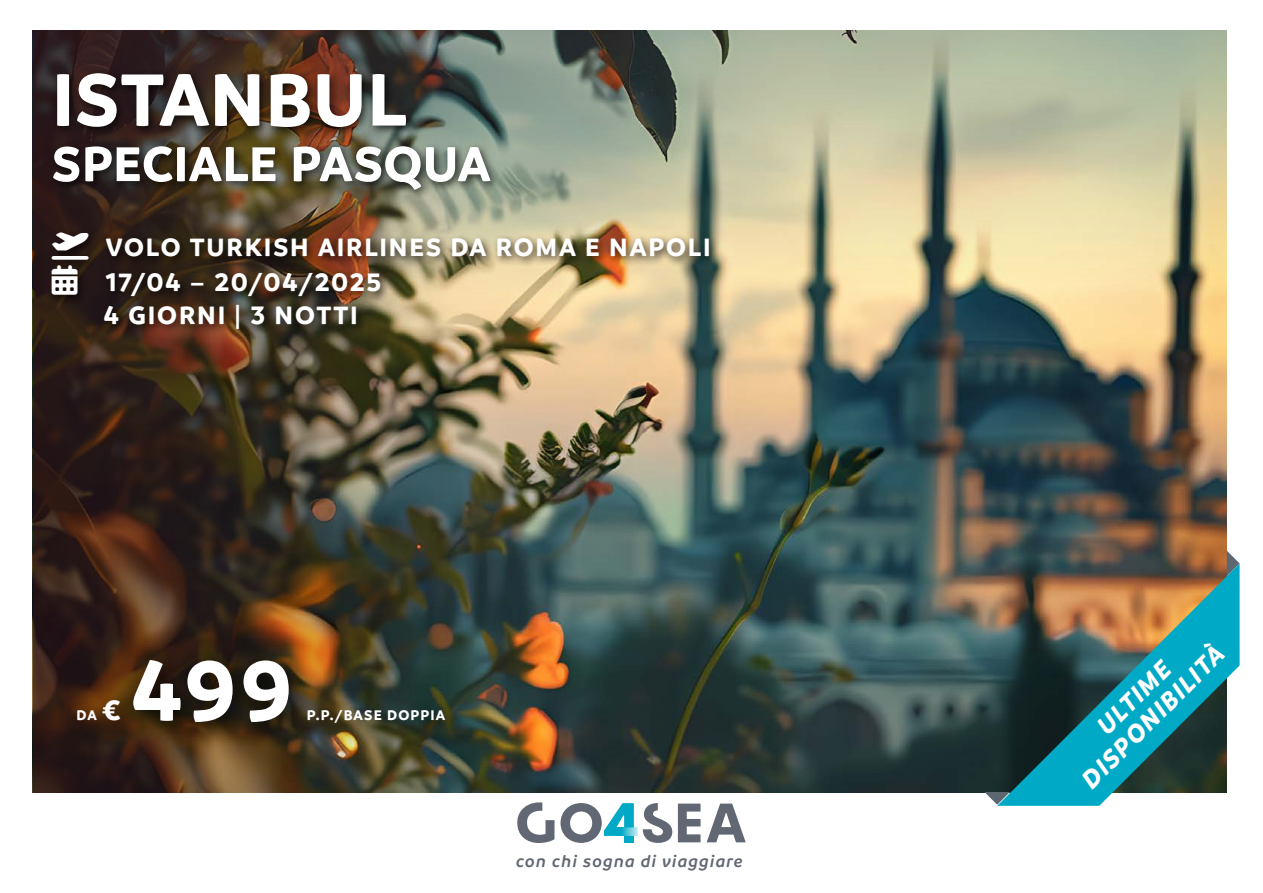
<style>
.page{position:relative;width:1263px;height:893px;background:#fff}
.page>*{position:absolute;margin:0;border:0;box-sizing:border-box;transform-origin:0 0}
.t1{font:700 90px "Branding";color:#fff}
.t2{font:700 79.5px "Branding";letter-spacing:.01em;color:#fff}
.t3{font:700 52.5px "Branding";letter-spacing:.01em;color:#fff}
.t4{font:700 27px/32.4px "Branding";letter-spacing:.065em;color:#fff}
.t5{font:italic 700 27px/27px "Branding";color:#fff;text-align:center}
.t6{font:italic 600 18px "Branding";letter-spacing:.065em;color:#616773}
.t7{font:700 15px "Branding";letter-spacing:.075em;color:#fff}
.s1{font-size:30px}
</style>
<div class="page">
<img style="left:493px;top:317px;width:734px;height:476px">
<svg style="left:493px;top:30px;width:734px;height:287px"></svg>
<img style="left:33px;top:30px;width:460px;height:763px">
<div style="left:46px;top:68px;width:674px;height:271px;background:#000;opacity:.75"></div>
<div style="left:65px;top:649px;width:403px;height:98px;background:#000;opacity:.75"></div>
<svg style="left:707px;top:804px;width:39px;height:38px"></svg>
<svg style="left:643px;top:803px;width:29px;height:40px"></svg>
<svg style="left:678px;top:804px;width:22px;height:38px"></svg>
<svg style="left:517px;top:802px;width:37px;height:41px"></svg>
<svg style="left:560px;top:803px;width:74px;height:40px"></svg>
<svg style="left:616px;top:827px;width:22px;height:9px"></svg>
<svg style="left:984px;top:792px;width:13px;height:13px"></svg>
<svg style="left:1227px;top:551px;width:12px;height:12px"></svg>
<svg style="left:997px;top:563px;width:242px;height:243px"></svg>
<svg style="left:52px;top:232px;width:37px;height:28px"></svg>
<h2 class="t2" style="left:52px;top:54px;width:357px">ISTANBUL</h2>
<h3 class="t3" style="left:52px;top:134px;width:440px">SPECIALE PASQUA</h3>
<p class="t4" style="left:106px;top:231px;width:606px">VOLO TURKISH AIRLINES DA ROMA E NAPOLI</p>
<p class="t4" style="left:104px;top:266px;width:279px;text-indent:-52px">▲ 17/04 – 20/04/2025<br>4 GIORNI | 3 NOTTI</p>
<p class="t7" style="left:77px;top:707px;width:46px">DA <span class="s1">€</span></p>
<h1 class="t1" style="left:132px;top:639px;width:162px">499</h1>
<p class="t7" style="left:307px;top:707px;width:140px">P.P./BASE DOPPIA</p>
<p class="t6" style="left:516px;top:851px;width:228px">con chi sogna di viaggiare</p>
<p class="t5" style="left:1057px;top:755px;width:191px;rotate:-45deg">ULTIME<br>DISPONIBILITÀ</p>
</div>
